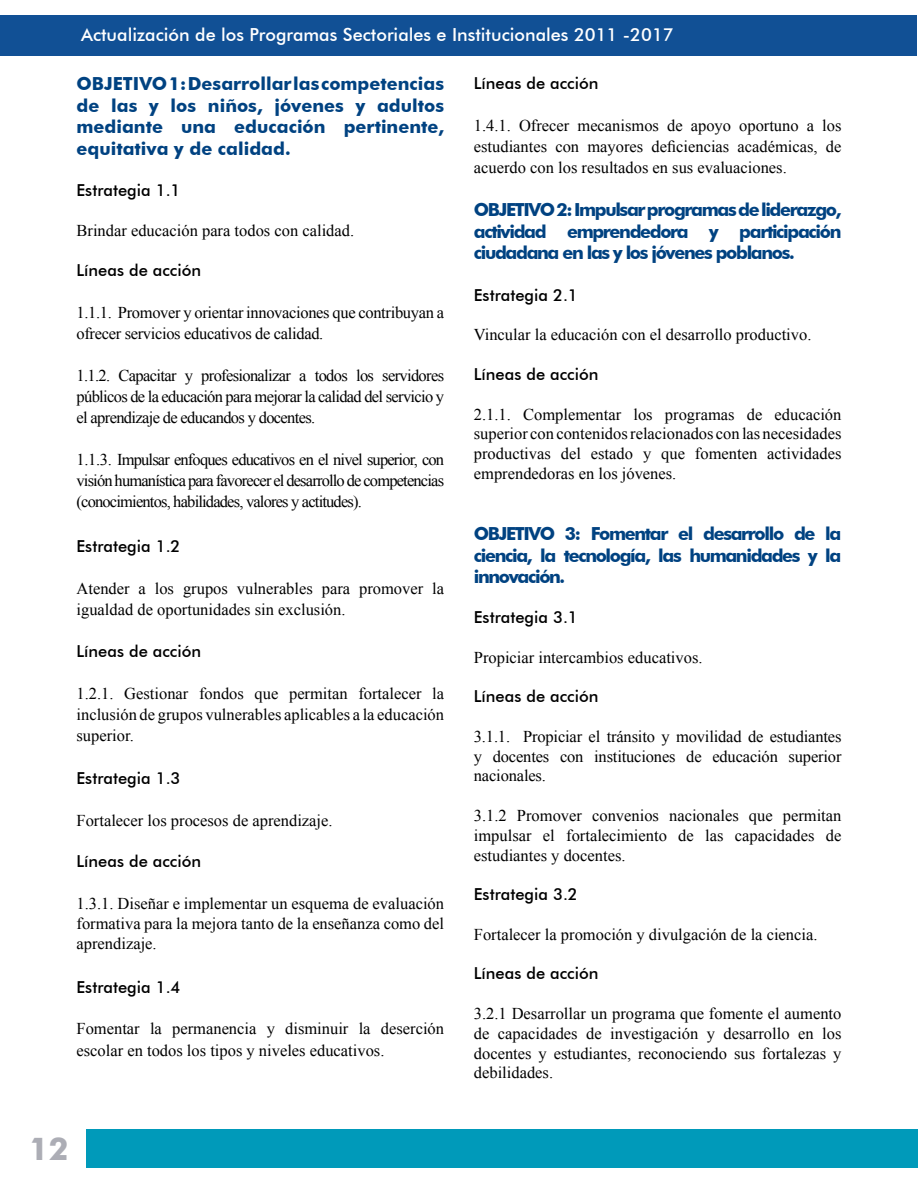
<style>
.page{position:relative;width:918px;height:1188px;background:#fff}
.page>*{position:absolute;margin:0;border:0;box-sizing:border-box;transform-origin:0 0}
.t1{font:700 31.5px "Futura BT";color:#acadb5}
.t2{font:700 18px/21.6px "Futura BT";letter-spacing:-.075em;color:#004281;text-align:justify}
.t3{font:500 18px "Futura BT";color:#fff}
.t4{font:16.5px/19.8px "Times New Roman";color:#000;text-align:justify}
.t5{font:500 16.5px "Futura BT";color:#000}
.t6{font:16.5px/21px "Times New Roman";letter-spacing:-.02em;color:#000}
</style>
<div class="page">
<div style="left:1px;top:16px;width:916px;height:40px;background:#115095"></div>
<div style="left:86px;top:1129px;width:831px;height:39px;background:#009aba"></div>
<hr style="left:917px;top:1129px;width:1px;height:39px;background:#009aba">
<p class="t3" style="left:81px;top:24px;width:594px">Actualización de los Programas Sectoriales e Institucionales 2011 -2017</p>
<p class="t2" style="left:77px;top:73px;width:369px">OBJETIVO 1: Desarrollar las competencias de las y los niños, jóvenes y adultos mediante una educación pertinente, equitativa y de calidad.</p>
<p class="t5" style="left:77px;top:181px;width:106px">Estrategia 1.1</p>
<p class="t4" style="left:77px;top:220px;width:279px">Brindar educación para todos con calidad.</p>
<p class="t5" style="left:77px;top:260px;width:126px">Líneas de acción</p>
<p class="t6" style="left:77px;top:301px;width:369px">1.1.1. Promover y orientar innovaciones que contribuyan a ofrecer servicios educativos de calidad.</p>
<p class="t4" style="left:77px;top:364px;width:369px;line-height:21px">1.1.2. Capacitar y profesionalizar a todos los servidores públicos de la educación para mejorar la calidad del servicio y el aprendizaje de educandos y docentes.</p>
<p class="t4" style="left:77px;top:448px;width:369px;line-height:21px">1.1.3. Impulsar enfoques educativos en el nivel superior, con visión humanística para favorecer el desarrollo de competencias (conocimientos, habilidades, valores y actitudes).</p>
<p class="t5" style="left:77px;top:536px;width:106px">Estrategia 1.2</p>
<p class="t4" style="left:77px;top:577px;width:369px;line-height:21px">Atender a los grupos vulnerables para promover la igualdad de oportunidades sin exclusión.</p>
<p class="t5" style="left:77px;top:641px;width:126px">Líneas de acción</p>
<p class="t4" style="left:77px;top:682px;width:369px;line-height:21px">1.2.1. Gestionar fondos que permitan fortalecer la inclusión de grupos vulnerables aplicables a la educación superior.</p>
<p class="t5" style="left:77px;top:768px;width:106px">Estrategia 1.3</p>
<p class="t4" style="left:77px;top:810px;width:258px">Fortalecer los procesos de aprendizaje.</p>
<p class="t5" style="left:77px;top:851px;width:126px">Líneas de acción</p>
<p class="t4" style="left:77px;top:893px;width:369px">1.3.1. Diseñar e implementar un esquema de evaluación formativa para la mejora tanto de la enseñanza como del aprendizaje.</p>
<p class="t5" style="left:77px;top:977px;width:106px">Estrategia 1.4</p>
<p class="t4" style="left:77px;top:1017px;width:369px;line-height:21.6px">Fomentar la permanencia y disminuir la deserción escolar en todos los tipos y niveles educativos.</p>
<p class="t5" style="left:474px;top:73px;width:126px">Líneas de acción</p>
<p class="t4" style="left:474px;top:115px;width:369px;line-height:21px">1.4.1. Ofrecer mecanismos de apoyo oportuno a los estudiantes con mayores deficiencias académicas, de acuerdo con los resultados en sus evaluaciones.</p>
<p class="t2" style="left:474px;top:199px;width:369px">OBJETIVO 2: Impulsar programas de liderazgo, actividad emprendedora y participación ciudadana en las y los jóvenes poblanos.</p>
<p class="t5" style="left:474px;top:285px;width:106px">Estrategia 2.1</p>
<p class="t4" style="left:474px;top:325px;width:339px">Vincular la educación con el desarrollo productivo.</p>
<p class="t5" style="left:474px;top:364px;width:126px">Líneas de acción</p>
<p class="t4" style="left:474px;top:404px;width:369px">2.1.1. Complementar los programas de educación superior con contenidos relacionados con las necesidades productivas del estado y que fomenten actividades emprendedoras en los jóvenes.</p>
<p class="t2" style="left:474px;top:523px;width:369px">OBJETIVO 3: Fomentar el desarrollo de la ciencia, la tecnología, las humanidades y la innovación.</p>
<p class="t5" style="left:474px;top:607px;width:106px">Estrategia 3.1</p>
<p class="t4" style="left:474px;top:647px;width:230px">Propiciar intercambios educativos.</p>
<p class="t5" style="left:474px;top:686px;width:126px">Líneas de acción</p>
<p class="t4" style="left:474px;top:726px;width:369px">3.1.1. Propiciar el tránsito y movilidad de estudiantes y docentes con instituciones de educación superior nacionales.</p>
<p class="t4" style="left:474px;top:805px;width:369px">3.1.2 Promover convenios nacionales que permitan impulsar el fortalecimiento de las capacidades de estudiantes y docentes.</p>
<p class="t5" style="left:474px;top:884px;width:106px">Estrategia 3.2</p>
<p class="t4" style="left:474px;top:924px;width:345px">Fortalecer la promoción y divulgación de la ciencia.</p>
<p class="t5" style="left:474px;top:964px;width:126px">Líneas de acción</p>
<p class="t4" style="left:474px;top:1003px;width:369px">3.2.1 Desarrollar un programa que fomente el aumento de capacidades de investigación y desarrollo en los docentes y estudiantes, reconociendo sus fortalezas y debilidades.</p>
<h1 class="t1" style="left:29px;top:1130px;width:41px">12</h1>
</div>
